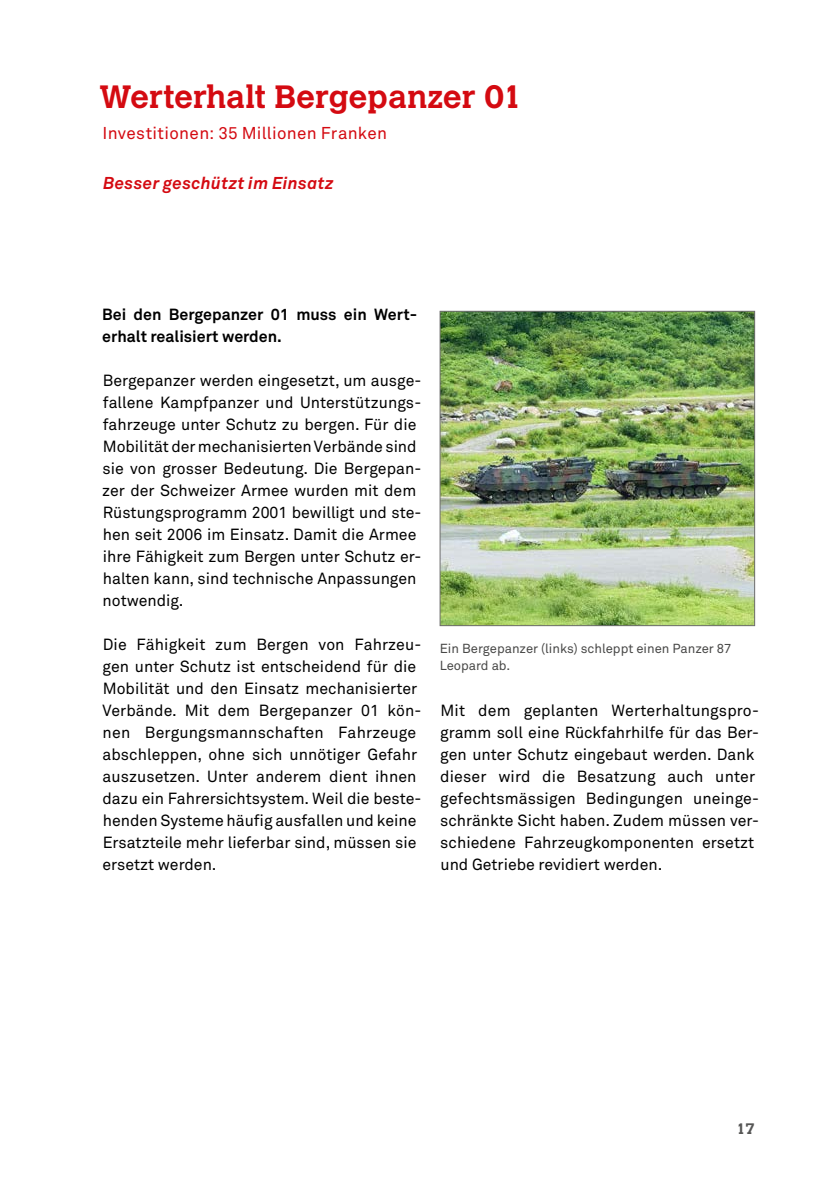
<style>
.page{position:relative;width:840px;height:1191px;background:#fff}
.page>*{position:absolute;margin:0;border:0;box-sizing:border-box;transform-origin:0 0}
.Titel{font:700 32px "Calvert";letter-spacing:.005em;color:#d40a11}
.Untertitel{font:17px "Akkurat Pro";letter-spacing:.02em;color:#d40a11}
.Untertitel-2{font:italic 700 17px "Akkurat Pro";letter-spacing:.02em;color:#d40a11}
.Grundschrift{font:16px/22px "Akkurat Pro";color:#000}
.Lead{font:700 16px/22px "Akkurat Pro";color:#000}
.t1{font:700 15px "Calvert";color:#565655}
.Bildlegend{font:13px/17px "Akkurat Pro";color:#484847}
</style>
<div class="page">
<img style="left:441px;top:313px;width:311px;height:311px">
<div style="left:439px;top:311px;width:315px;height:315px;border:1px solid #6e6e6e"></div>
<p class="Titel" style="left:99px;top:76px;width:424px">Werterhalt Bergepanzer 01</p>
<p class="Untertitel" style="left:103px;top:123px;width:286px">Investitionen: 35 Millionen Franken</p>
<p class="Untertitel-2" style="left:103px;top:172px;width:232px">Besser geschützt im Einsatz</p>
<p class="Lead" style="left:102px;top:303px;width:314px">Bei den Bergepanzer 01 muss ein Wert&shy;erhalt realisiert werden.</p>
<p class="Grundschrift" style="left:102px;top:370px;width:320px">Bergepanzer werden eingesetzt, um ausge&shy;fallene Kampfpanzer und Unterstützungs&shy;fahrzeuge unter Schutz zu bergen. Für die Mobilität der mechanisierten Verbände sind sie von grosser Bedeutung. Die Bergepan&shy;zer der Schweizer Armee wurden mit dem Rüstungsprogramm 2001 bewilligt und ste&shy;hen seit 2006 im Einsatz. Damit die Armee ihre Fähigkeit zum Bergen unter Schutz er&shy;halten kann, sind technische Anpassungen notwendig.</p>
<p class="Grundschrift" style="left:102px;top:634px;width:320px">Die Fähigkeit zum Bergen von Fahrzeu&shy;gen unter Schutz ist entscheidend für die Mobilität und den Einsatz mechanisierter Verbände. Mit dem Bergepanzer 01 kön&shy;nen Bergungsmannschaften Fahrzeuge abschleppen, ohne sich unnötiger Gefahr auszusetzen. Unter anderem dient ihnen dazu ein Fahrersichtsystem. Weil die beste&shy;henden Systeme häufig ausfallen und keine Ersatzteile mehr lieferbar sind, müssen sie ersetzt werden.</p>
<p class="Bildlegend" style="left:439px;top:640px;width:293px">Ein Bergepanzer (links) schleppt einen Panzer 87<br>Leopard ab.</p>
<p class="Grundschrift" style="left:440px;top:700px;width:320px">Mit dem geplanten Werterhaltungspro&shy;gramm soll eine Rückfahrhilfe für das Ber&shy;gen unter Schutz eingebaut werden. Dank dieser wird die Besatzung auch unter gefechtsmässigen Bedingungen uneinge&shy;schränkte Sicht haben. Zudem müssen ver&shy;schiedene Fahrzeugkomponenten ersetzt und Getriebe revidiert werden.</p>
<p class="t1" style="left:735px;top:1119px;width:20px">17</p>
</div>
